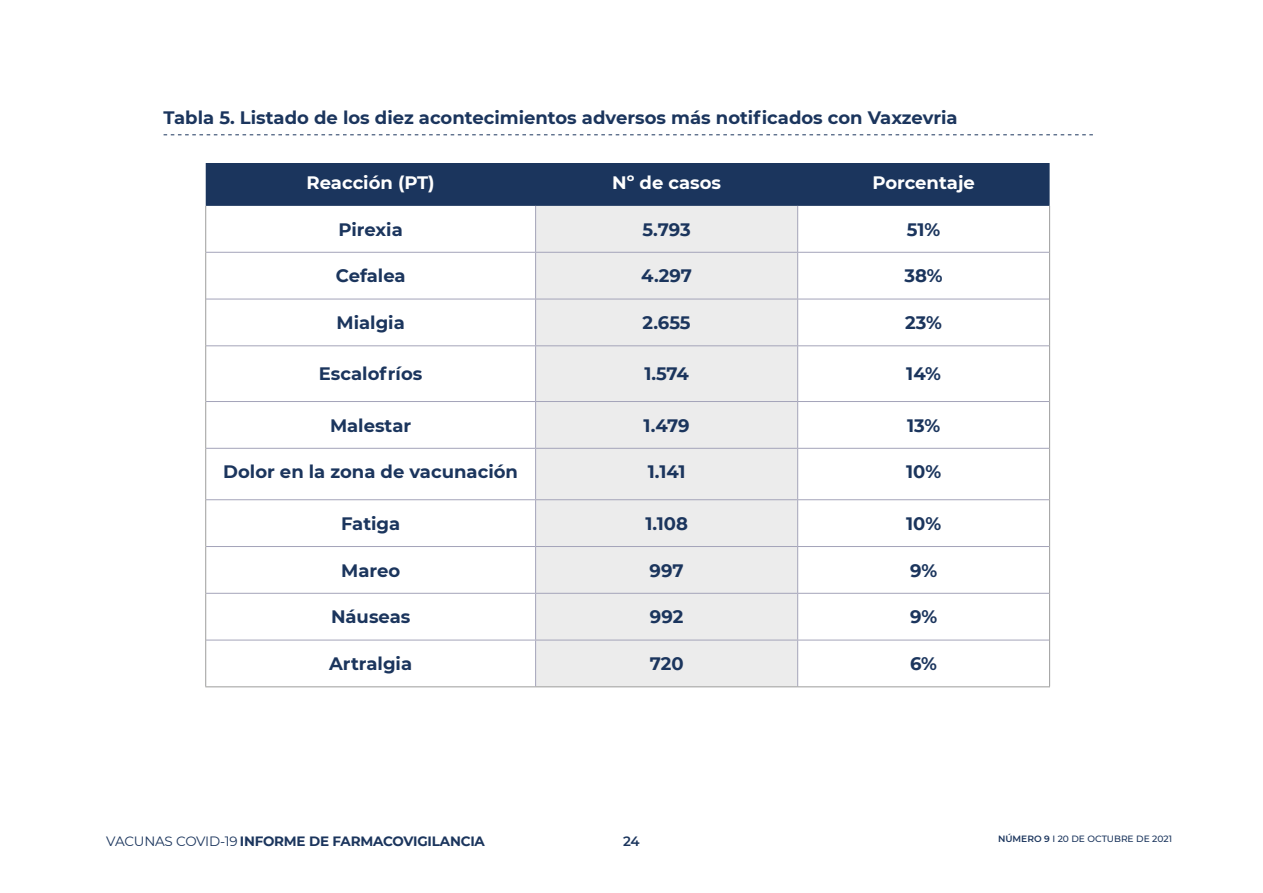
<style>
.page{position:relative;width:1263px;height:893px;background:#fff}
.page>*{position:absolute;margin:0;border:0;box-sizing:border-box;transform-origin:0 0}
.t1{font:700 18px "Montserrat";color:#1b355d}
.t2{font:700 18px "Montserrat";color:#fff}
.t3{font:700 13.5px "Montserrat";letter-spacing:-.015em;color:#1b355d}
.t4{font:600 13.5px "Montserrat";color:#1b355d}
.t5{font:500 9.15px "Montserrat";color:#1b355d}
.s1{font-weight:400}
.s2{font-weight:600}
</style>
<div class="page">
<div style="left:206px;top:163px;width:843px;height:43px;background:#1b355d"></div>
<div style="left:536px;top:206px;width:262px;height:46px;background:#ececec"></div>
<div style="left:536px;top:252px;width:262px;height:47px;background:#ececec"></div>
<div style="left:536px;top:299px;width:262px;height:47px;background:#ececec"></div>
<div style="left:536px;top:346px;width:261px;height:340px;background:#ececec"></div>
<hr style="left:535px;top:206px;width:1px;height:46px;background:#a4a4b9">
<hr style="left:797px;top:206px;width:1px;height:46px;background:#a4a4b9">
<hr style="left:535px;top:253px;width:1px;height:46px;background:#a4a4b9">
<hr style="left:797px;top:253px;width:1px;height:46px;background:#a4a4b9">
<hr style="left:535px;top:299px;width:1px;height:46px;background:#a4a4b9">
<hr style="left:797px;top:299px;width:1px;height:46px;background:#a4a4b9">
<hr style="left:535px;top:346px;width:1px;height:55px;background:#a4a4b9">
<hr style="left:797px;top:346px;width:1px;height:55px;background:#a4a4b9">
<hr style="left:535px;top:402px;width:1px;height:46px;background:#a4a4b9">
<hr style="left:797px;top:402px;width:1px;height:46px;background:#a4a4b9">
<hr style="left:535px;top:449px;width:1px;height:50px;background:#a4a4b9">
<hr style="left:797px;top:449px;width:1px;height:50px;background:#a4a4b9">
<hr style="left:535px;top:500px;width:1px;height:46px;background:#a4a4b9">
<hr style="left:797px;top:500px;width:1px;height:46px;background:#a4a4b9">
<hr style="left:535px;top:547px;width:1px;height:46px;background:#a4a4b9">
<hr style="left:797px;top:547px;width:1px;height:46px;background:#a4a4b9">
<hr style="left:535px;top:594px;width:1px;height:46px;background:#a4a4b9">
<hr style="left:797px;top:594px;width:1px;height:46px;background:#a4a4b9">
<hr style="left:535px;top:640px;width:1px;height:46px;background:#a4a4b9">
<hr style="left:797px;top:640px;width:1px;height:46px;background:#a4a4b9">
<hr style="left:206px;top:252px;width:330px;height:1px;background:#a4a4b9">
<hr style="left:536px;top:252px;width:262px;height:1px;background:#a4a4b9">
<hr style="left:798px;top:252px;width:251px;height:1px;background:#a4a4b9">
<hr style="left:206px;top:299px;width:330px;height:1px;background:#a4a4b9">
<hr style="left:536px;top:299px;width:262px;height:1px;background:#a4a4b9">
<hr style="left:798px;top:299px;width:251px;height:1px;background:#a4a4b9">
<hr style="left:206px;top:345px;width:330px;height:1px;background:#a4a4b9">
<hr style="left:536px;top:345px;width:262px;height:1px;background:#a4a4b9">
<hr style="left:798px;top:345px;width:251px;height:1px;background:#a4a4b9">
<hr style="left:206px;top:401px;width:330px;height:1px;background:#a4a4b9">
<hr style="left:536px;top:401px;width:262px;height:1px;background:#a4a4b9">
<hr style="left:798px;top:401px;width:251px;height:1px;background:#a4a4b9">
<hr style="left:206px;top:448px;width:330px;height:1px;background:#a4a4b9">
<hr style="left:536px;top:448px;width:262px;height:1px;background:#a4a4b9">
<hr style="left:798px;top:448px;width:251px;height:1px;background:#a4a4b9">
<hr style="left:206px;top:499px;width:330px;height:1px;background:#a4a4b9">
<hr style="left:536px;top:499px;width:262px;height:1px;background:#a4a4b9">
<hr style="left:798px;top:499px;width:251px;height:1px;background:#a4a4b9">
<hr style="left:206px;top:546px;width:330px;height:1px;background:#a4a4b9">
<hr style="left:536px;top:546px;width:262px;height:1px;background:#a4a4b9">
<hr style="left:798px;top:546px;width:251px;height:1px;background:#a4a4b9">
<hr style="left:206px;top:593px;width:330px;height:1px;background:#a4a4b9">
<hr style="left:536px;top:593px;width:262px;height:1px;background:#a4a4b9">
<hr style="left:798px;top:593px;width:251px;height:1px;background:#a4a4b9">
<hr style="left:206px;top:640px;width:330px;height:1px;background:#a4a4b9">
<hr style="left:536px;top:640px;width:262px;height:1px;background:#a4a4b9">
<hr style="left:798px;top:640px;width:251px;height:1px;background:#a4a4b9">
<hr style="left:205px;top:206px;width:1px;height:46px;background:#9d9d9c">
<hr style="left:1049px;top:206px;width:1px;height:46px;background:#9d9d9c">
<hr style="left:205px;top:252px;width:1px;height:47px;background:#9d9d9c">
<hr style="left:1049px;top:252px;width:1px;height:47px;background:#9d9d9c">
<hr style="left:205px;top:299px;width:1px;height:47px;background:#9d9d9c">
<hr style="left:1049px;top:299px;width:1px;height:47px;background:#9d9d9c">
<hr style="left:205px;top:346px;width:1px;height:55px;background:#9d9d9c">
<hr style="left:1049px;top:346px;width:1px;height:55px;background:#9d9d9c">
<hr style="left:205px;top:401px;width:1px;height:47px;background:#9d9d9c">
<hr style="left:1049px;top:401px;width:1px;height:47px;background:#9d9d9c">
<hr style="left:205px;top:448px;width:1px;height:52px;background:#9d9d9c">
<hr style="left:1049px;top:448px;width:1px;height:52px;background:#9d9d9c">
<hr style="left:205px;top:500px;width:1px;height:46px;background:#9d9d9c">
<hr style="left:1049px;top:500px;width:1px;height:46px;background:#9d9d9c">
<hr style="left:205px;top:546px;width:1px;height:47px;background:#9d9d9c">
<hr style="left:1049px;top:546px;width:1px;height:47px;background:#9d9d9c">
<hr style="left:205px;top:593px;width:1px;height:47px;background:#9d9d9c">
<hr style="left:1049px;top:593px;width:1px;height:47px;background:#9d9d9c">
<hr style="left:205px;top:640px;width:1px;height:46px;background:#9d9d9c">
<hr style="left:1049px;top:640px;width:1px;height:46px;background:#9d9d9c">
<hr style="left:205px;top:686px;width:331px;height:1px;background:#9d9d9c">
<hr style="left:536px;top:686px;width:262px;height:1px;background:#9d9d9c">
<hr style="left:798px;top:686px;width:252px;height:1px;background:#9d9d9c">
<svg style="left:164px;top:134px;width:929px;height:1px"></svg>
<p class="t1" style="left:164px;top:104px;width:796px">Tabla 5. Listado de los diez acontecimientos adversos más notificados con Vaxzevria</p>
<p class="t2" style="left:307px;top:170px;width:130px">Reacción (PT)</p>
<p class="t2" style="left:612px;top:170px;width:110px">Nº de casos</p>
<p class="t2" style="left:872px;top:170px;width:104px">Porcentaje</p>
<p class="t1" style="left:338px;top:216px;width:66px">Pirexia</p>
<p class="t1" style="left:642px;top:216px;width:50px">5.793</p>
<p class="t1" style="left:907px;top:216px;width:35px">51%</p>
<p class="t1" style="left:336px;top:263px;width:71px">Cefalea</p>
<p class="t1" style="left:641px;top:263px;width:52px">4.297</p>
<p class="t1" style="left:904px;top:263px;width:40px">38%</p>
<p class="t1" style="left:336px;top:310px;width:70px">Mialgia</p>
<p class="t1" style="left:643px;top:310px;width:50px">2.655</p>
<p class="t1" style="left:905px;top:310px;width:38px">23%</p>
<p class="t1" style="left:319px;top:361px;width:105px">Escalofríos</p>
<p class="t1" style="left:644px;top:361px;width:46px">1.574</p>
<p class="t1" style="left:906px;top:361px;width:36px">14%</p>
<p class="t1" style="left:330px;top:412px;width:83px">Malestar</p>
<p class="t1" style="left:644px;top:412px;width:48px">1.479</p>
<p class="t1" style="left:907px;top:412px;width:35px">13%</p>
<p class="t1" style="left:223px;top:459px;width:296px">Dolor en la zona de vacunación</p>
<p class="t1" style="left:648px;top:459px;width:39px">1.141</p>
<p class="t1" style="left:906px;top:459px;width:37px">10%</p>
<p class="t1" style="left:341px;top:511px;width:61px">Fatiga</p>
<p class="t1" style="left:645px;top:511px;width:44px">1.108</p>
<p class="t1" style="left:906px;top:511px;width:37px">10%</p>
<p class="t1" style="left:341px;top:557px;width:61px">Mareo</p>
<p class="t1" style="left:650px;top:557px;width:36px">997</p>
<p class="t1" style="left:910px;top:557px;width:29px">9%</p>
<p class="t1" style="left:331px;top:604px;width:81px">Náuseas</p>
<p class="t1" style="left:650px;top:604px;width:35px">992</p>
<p class="t1" style="left:910px;top:604px;width:29px">9%</p>
<p class="t1" style="left:329px;top:651px;width:84px">Artralgia</p>
<p class="t1" style="left:650px;top:651px;width:35px">720</p>
<p class="t1" style="left:910px;top:651px;width:28px">6%</p>
<p class="t3" style="left:106px;top:831px;width:380px"><span class="s1">VACUNAS COVID-19</span> INFORME DE FARMACOVIGILANCIA</p>
<p class="t4" style="left:623px;top:831px;width:18px">24</p>
<p class="t5" style="left:998px;top:832px;width:176px"><span class="s2">NÚMERO 9</span> I 20 DE OCTUBRE DE 2021</p>
</div>
